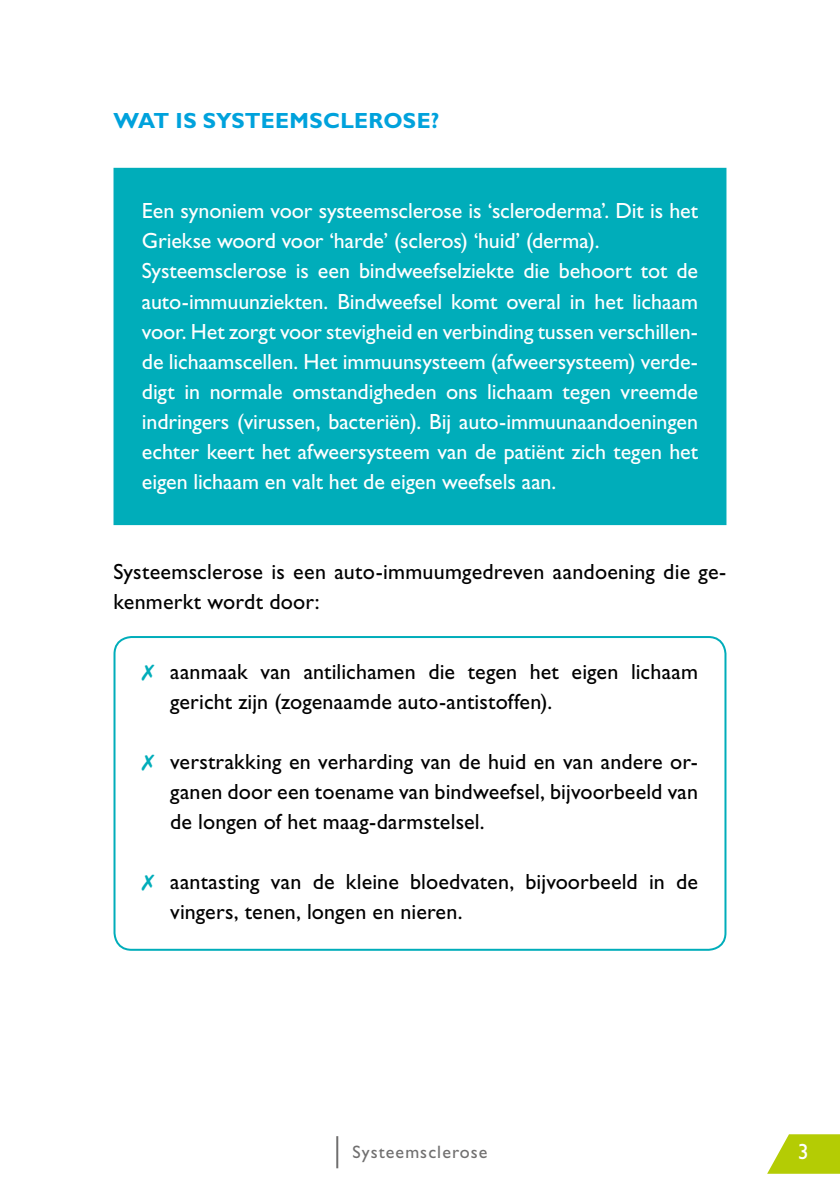
<style>
.page{position:relative;width:840px;height:1191px;background:#fff}
.page>*{position:absolute;margin:0;border:0;box-sizing:border-box;transform-origin:0 0}
.t1{font:22px/30px "Gill Sans Std";letter-spacing:-.005em;color:#fff}
.t2{font:22px/30px "Gill Sans Std";letter-spacing:.005em;color:#000}
.t3{font:700 22px "Gill Sans Std";letter-spacing:.01em;color:#00a2dc}
.t4{font:18px "Gill Sans Std";letter-spacing:.06em;color:#706f6f}
.s1{color:#00adba}
</style>
<div class="page">
<svg style="left:767px;top:1134px;width:72px;height:39px"></svg>
<hr style="left:336px;top:1136px;width:2px;height:32px;background:#706f6f">
<div style="left:113px;top:167px;width:614px;height:359px;background:#00adba"></div>
<div style="left:113px;top:636px;width:613px;height:314px;border:2px solid #00adba;border-radius:17px"></div>
<p class="t3" style="left:113px;top:108px;width:327px">WAT IS SYSTEEMSCLEROSE?</p>
<p class="t1" style="left:142px;top:196px;width:557px">Een synoniem voor systeemsclerose is ‘scleroderma’. Dit is het<br>Griekse woord voor ‘harde’ (scleros) ‘huid’ (derma).</p>
<p class="t1" style="left:142px;top:256px;width:557px;text-align:justify">Systeemsclerose is een bindweefselziekte die behoort tot de auto-immuunziekten. Bindweefsel komt overal in het lichaam voor. Het zorgt voor stevigheid en verbinding tussen verschillen&shy;de lichaamscellen. Het immuunsysteem (afweersysteem) verde&shy;digt in normale omstandigheden ons lichaam tegen vreemde indringers (virussen, bacteriën). Bij auto-immuunaandoeningen echter keert het afweersysteem van de patiënt zich tegen het eigen lichaam en valt het de eigen weefsels aan.</p>
<p class="t2" style="left:113px;top:556px;width:614px">Systeemsclerose is een auto-immuumgedreven aandoening die ge&shy;kenmerkt wordt door:</p>
<p class="t2" style="left:170px;top:656px;width:529px;text-indent:-28px"><span class="s1">✗</span> aanmaak van antilichamen die tegen het eigen lichaam gericht zijn (zogenaamde auto-antistoffen).</p>
<p class="t2" style="left:170px;top:746px;width:529px;text-align:justify;text-indent:-28px"><span class="s1">✗</span> verstrakking en verharding van de huid en van andere or&shy;ganen door een toename van bindweefsel, bijvoorbeeld van de longen of het maag-darmstelsel.</p>
<p class="t2" style="left:170px;top:866px;width:529px;text-indent:-28px"><span class="s1">✗</span> aantasting van de kleine bloedvaten, bijvoorbeeld in de vingers, tenen, longen en nieren.</p>
<p class="t4" style="left:352px;top:1141px;width:136px">Systeemsclerose</p>
<p class="t1" style="left:797px;top:1136px;width:12px">3</p>
</div>
